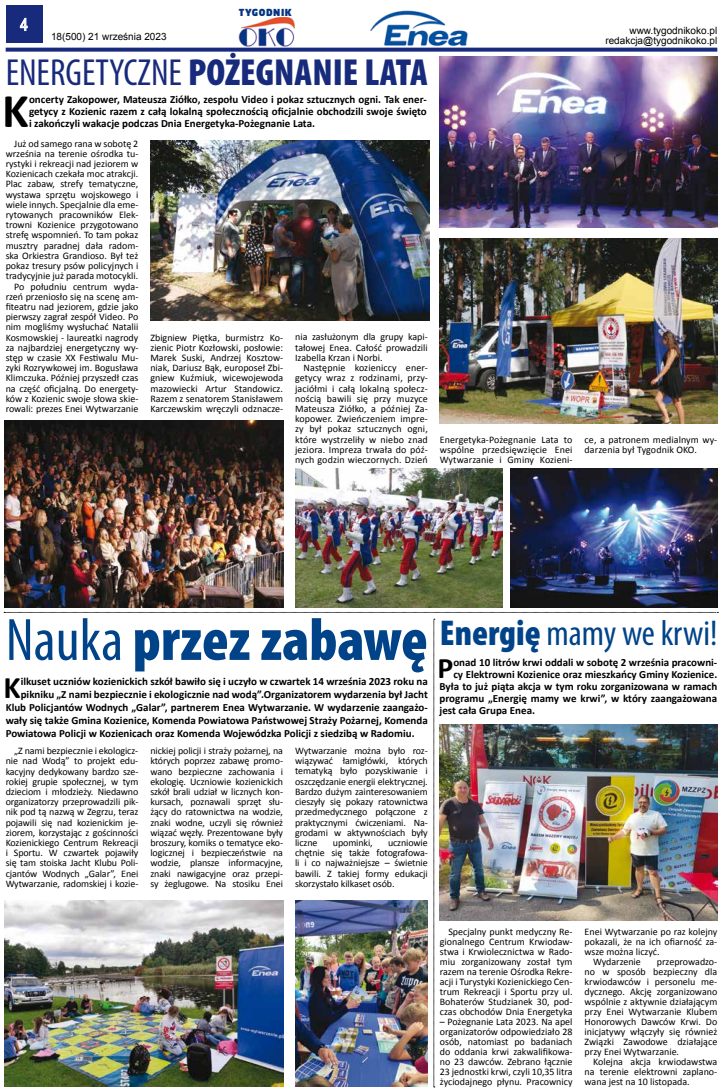
<style>
.page{position:relative;width:723px;height:1092px;background:#fff}
.page>*{position:absolute;margin:0;border:0;box-sizing:border-box;transform-origin:0 0}
.t1{font:900 condensed 60.3px "Myriad Pro";color:#004389}
.t2{font:700 48.8px "Calibri";color:#000}
.t3{font:900 condensed 37.8px "Myriad Pro";color:#182a7b}
.t4{font:700 31.5px "Calibri";color:#000}
.t5{font:700 29.9px "Calibri";color:#000}
.t6{font:17px "Arial Narrow";color:#fff}
.t7{font:700 11px/12px "Calibri";color:#000;text-align:justify}
.t8{font:10px/10.2px "Calibri";color:#000;text-align:justify}
.t9{font:10px/10px "Arial";color:#000;text-align:right}
.t10{font:900 9.6px "Neo Sans Pro";letter-spacing:.06em;color:#053481}
.s1{font-weight:400}
</style>
<div class="page">
<div style="left:6px;top:6px;width:37px;height:37px;background:#182a7b"></div>
<svg style="left:20px;top:18px;width:8px;height:13px"></svg>
<svg style="left:6px;top:48px;width:711px;height:4px;fill:#182a7b"></svg>
<img style="left:238px;top:17px;width:56px;height:29px">
<img style="left:370px;top:10px;width:98px;height:36px">
<img style="left:295px;top:469px;width:207px;height:138px">
<img style="left:440px;top:238px;width:277px;height:185px">
<img style="left:150px;top:141px;width:279px;height:179px">
<img style="left:440px;top:57px;width:277px;height:171px">
<img style="left:510px;top:469px;width:207px;height:138px">
<img style="left:4px;top:421px;width:279px;height:186px">
<svg style="left:4px;top:612px;width:714px;height:1px"></svg>
<img style="left:295px;top:900px;width:133px;height:186px">
<img style="left:4px;top:900px;width:279px;height:186px">
<svg style="left:434px;top:619px;width:1px;height:468px"></svg>
<img style="left:439px;top:724px;width:278px;height:196px">
<p class="t10" style="left:239px;top:6px;width:55px">TYGODNIK</p>
<h3 class="t3" style="left:6px;top:51px;width:424px"><span class="s1">ENERGETYCZNE</span> POŻEGNANIE LATA</h3>
<h2 class="t2" style="left:2px;top:80px;width:28px">K</h2>
<p class="t7" style="left:29px;top:93px;width:399px">oncerty Zakopower, Mateusza Ziółko, zespołu Video i pokaz sztucznych ogni. Tak ener&shy;getycy z Kozienic razem z całą lokalną społecznością oficjalnie obchodzili swoje święto i zakończyli wakacje podczas Dnia Energetyka-Pożegnanie Lata.</p>
<p class="t8" style="left:6px;top:138px;width:134px;text-align:right">Już od samego rana w sobotę 2 września na terenie ośrodka tu&shy;rystyki i rekreacji nad jeziorem w<br>Kozienicach czekała moc atrakcji.<br>Plac zabaw, strefy tematyczne, wystawa sprzętu wojskowego i wiele innych. Specjalnie dla eme&shy;rytowanych pracowników Elek&shy;trowni Kozienice przygotowano strefę wspomnień. To tam pokaz musztry paradnej dała radom&shy;ska Orkiestra Grandioso. Był też pokaz tresury psów policyjnych i tradycyjnie już parada motocykli.<br>Po południu centrum wyda&shy;rzeń przeniosło się na scenę am&shy;fiteatru nad jeziorem, gdzie jako pierwszy zagrał zespół Video. Po nim mogliśmy wysłuchać Natalii<br>Kosmowskiej - laureatki nagrody za najbardziej energetyczny wy&shy;stęp w czasie XX Festiwalu Mu&shy;zyki Rozrywkowej im. Bogusława<br>Klimczuka. Później przyszedł czas na część oficjalną. Do energety&shy;ków z Kozienic swoje słowa skie&shy;rowali: prezes Enei Wytwarzanie</p>
<h3 class="t6" style="left:20px;top:12px;width:9px">4</h3>
<p class="t9" style="left:51px;top:32px;width:117px">18(500) 21 września 2023</p>
<p class="t8" style="left:150px;top:331px;width:134px">Zbigniew Piętka, burmistrz Ko&shy;zienic Piotr Kozłowski, posłowie:<br>Marek Suski, Andrzej Kosztow&shy;niak, Dariusz Bąk, europoseł Zbi&shy;gniew Kuźmiuk, wicewojewoda mazowiecki Artur Standowicz.<br>Razem z senatorem Stanisławem Karczewskim wręczyli odznacze-</p>
<p class="t8" style="left:295px;top:331px;width:134px">nia zasłużonym dla grupy kapi&shy;tałowej Enea. Całość prowadzili Izabella Krzan i Norbi.</p>
<p class="t8" style="left:295px;top:362px;width:134px;text-indent:9px">Następnie kozieniccy ener&shy;getycy wraz z rodzinami, przy&shy;jaciółmi i całą lokalną społecz&shy;nością bawili się przy muzyce Mateusza Ziółko, a później Za&shy;kopower. Zwieńczeniem impre&shy;zy był pokaz sztucznych ogni, które wystrzeliły w niebo znad jeziora. Impreza trwała do póź&shy;nych godzin wieczornych. Dzień</p>
<p class="t9" style="left:605px;top:25px;width:113px">www.tygodnikoko.pl redakcja@tygodnikoko.pl</p>
<p class="t8" style="left:440px;top:433px;width:134px">Energetyka-Pożegnanie Lata to wspólne przedsięwzięcie Enei Wytwarzanie i Gminy Kozieni-</p>
<p class="t8" style="left:584px;top:433px;width:134px">ce, a patronem medialnym wy&shy;darzenia był Tygodnik OKO.</p>
<h1 class="t1" style="left:6px;top:606px;width:713px"><span class="s1">Nauka</span> przez zabawę <sup>Energię</sup> <sup>mamy</sup> <sup>we</sup> <sup>krwi!</sup></h1>
<h3 class="t4" style="left:4px;top:668px;width:19px">K</h3>
<p class="t7" style="left:21px;top:675px;width:409px">ilkuset uczniów kozienickich szkół bawiło się i uczyło w czwartek 14 września 2023 roku na</p>
<h3 class="t5" style="left:437px;top:649px;width:17px">P</h3>
<p class="t7" style="left:453px;top:655px;width:265px">onad 10 litrów krwi oddali w sobotę 2 września pracowni-</p>
<p class="t7" style="left:453px;top:667px;width:265px">cy Elektrowni Kozienice oraz mieszkańcy Gminy Kozienice.</p>
<p class="t7" style="left:439px;top:679px;width:279px">Była to już piąta akcja w tym roku zorganizowana w ramach</p>
<p class="t7" style="left:439px;top:691px;width:279px">programu „Energię mamy we krwi”, w który zaangażowana</p>
<p class="t7" style="left:439px;top:703px;width:97px">jest cała Grupa Enea.</p>
<p class="t7" style="left:21px;top:688px;width:409px">pikniku „Z nami bezpiecznie i ekologicznie nad wodą”.Organizatorem wydarzenia był Jacht</p>
<p class="t7" style="left:6px;top:701px;width:424px">Klub Policjantów Wodnych „Galar”, partnerem Enea Wytwarzanie. W wydarzenie zaangażo-</p>
<p class="t7" style="left:6px;top:714px;width:424px">wały się także Gmina Kozienice, Komenda Powiatowa Państwowej Straży Pożarnej, Komenda</p>
<p class="t7" style="left:6px;top:727px;width:410px">Powiatowa Policji w Kozienicach oraz Komenda Wojewódzka Policji z siedzibą w Radomiu.</p>
<p class="t8" style="left:6px;top:745px;width:134px;text-indent:9px">„Z nami bezpiecznie i ekologicz&shy;nie nad Wodą” to projekt edu&shy;kacyjny dedykowany bardzo sze&shy;rokiej grupie społecznej, w tym dzieciom i młodzieży. Niedawno organizatorzy przeprowadzili pik&shy;nik pod tą nazwą w Zegrzu, teraz pojawili się nad kozienickim je&shy;ziorem, korzystając z gościnności Kozienickiego Centrum Rekreacji i Sportu. W czwartek pojawiły się tam stoiska Jacht Klubu Poli&shy;cjantów Wodnych „Galar”, Enei Wytwarzanie, radomskiej i kozie-</p>
<p class="t8" style="left:150px;top:745px;width:134px">nickiej policji i straży pożarnej, na których poprzez zabawę promo&shy;wano bezpieczne zachowania i ekologię. Uczniowie kozienickich szkół brali udział w licznych kon&shy;kursach, poznawali sprzęt słu&shy;żący do ratownictwa na wodzie, znaki wodne, uczyli się również wiązać węzły. Prezentowane były broszury, komiks o tematyce eko&shy;logicznej i bezpieczeństwie na wodzie, plansze informacyjne, znaki nawigacyjne oraz przepi&shy;sy żeglugowe. Na stosiku Enei</p>
<p class="t8" style="left:295px;top:745px;width:134px">Wytwarzanie można było roz&shy;wiązywać łamigłówki, których tematyką było pozyskiwanie i oszczędzanie energii elektrycznej.<br>Bardzo dużym zainteresowaniem cieszyły się pokazy ratownictwa przedmedycznego połączone z praktycznymi ćwiczeniami. Na&shy;grodami w aktywnościach były liczne</p>
<p class="t8" style="left:333px;top:837px;width:41px">upominki,</p>
<p class="t8" style="left:295px;top:837px;width:134px;text-indent:93px">uczniowie chętnie się także fotografowa&shy;li i co najważniejsze – świetnie bawili. Z takiej formy edukacji skorzystało kilkaset osób.</p>
<p class="t8" style="left:440px;top:926px;width:134px;text-indent:8px">Specjalny punkt medyczny Re&shy;gionalnego Centrum Krwiodaw&shy;stwa i Krwiolecznictwa w Rado&shy;miu zorganizowany został tym razem na terenie Ośrodka Rekre&shy;acji i Turystyki Kozienickiego Cen&shy;trum Rekreacji i Sportu przy ul.<br>Bohaterów Studzianek 30, pod&shy;czas obchodów Dnia Energetyka</p>
<p class="t8" style="left:440px;top:1016px;width:134px">– Pożegnanie Lata 2023. Na apel organizatorów odpowiedziało 28 osób, natomiast po badaniach do oddania krwi zakwalifikowa&shy;no 23 dawców. Zebrano łącznie 23 jednostki krwi, czyli 10,35 litra życiodajnego płynu. Pracownicy</p>
<p class="t8" style="left:584px;top:926px;width:134px">Enei Wytwarzanie po raz kolejny</p>
<p class="t8" style="left:584px;top:936px;width:134px">pokazali, że na ich ofiarność za-</p>
<p class="t8" style="left:584px;top:946px;width:77px">wsze można liczyć.</p>
<p class="t8" style="left:593px;top:956px;width:49px">Wydarzenie</p>
<p class="t8" style="left:584px;top:956px;width:134px;text-indent:72px">przeprowadzo&shy;no w sposób bezpieczny dla krwiodawców i personelu me&shy;dycznego. Akcję zorganizowano wspólnie z aktywnie działającym przy Enei Wytwarzanie Klubem Honorowych Dawców Krwi. Do inicjatywy włączyły się również Związki Zawodowe działające przy Enei Wytwarzanie.</p>
<p class="t8" style="left:584px;top:1056px;width:134px;text-indent:8px">Kolejna akcja krwiodawstwa na terenie elektrowni zaplano&shy;wana jest na 10 listopada.</p>
</div>
